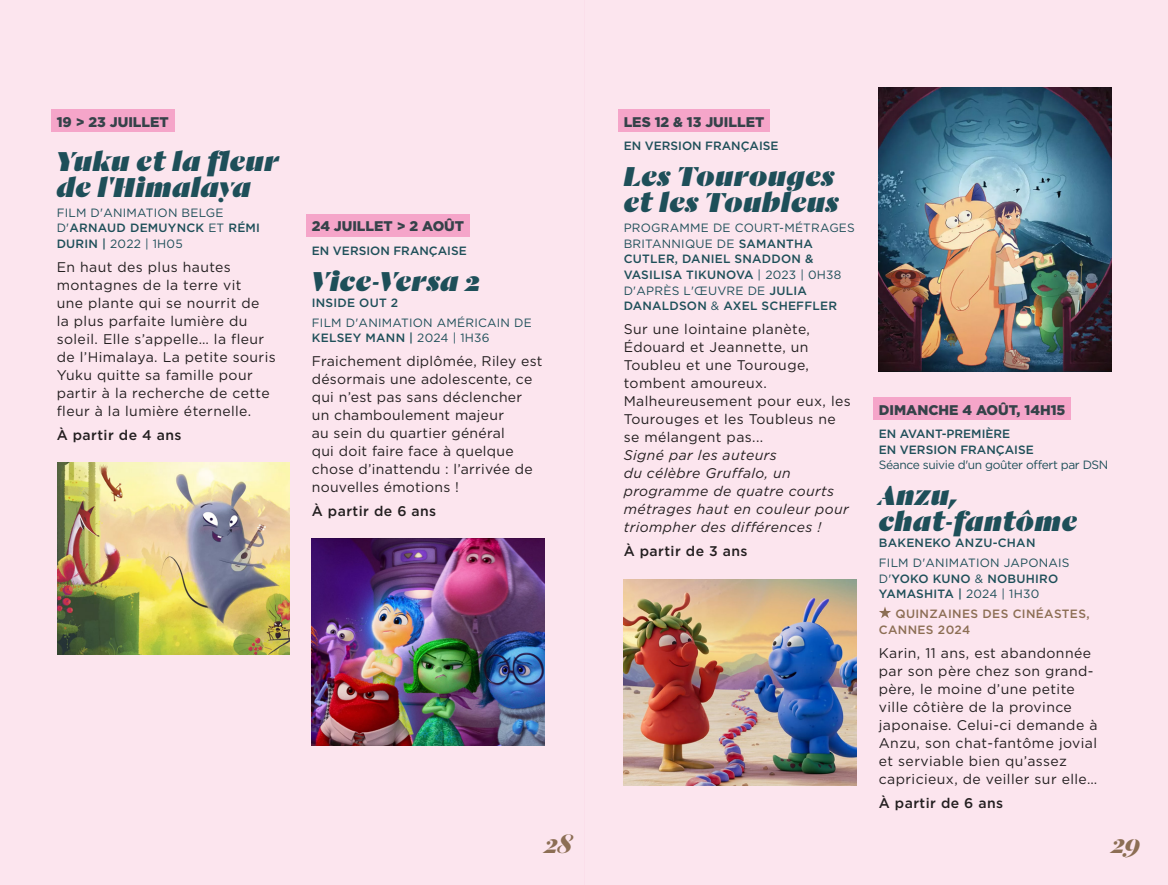
<style>
.page{position:relative;width:1168px;height:885px;background:#fff}
.page>*{position:absolute;margin:0;border:0;box-sizing:border-box;transform-origin:0 0}
.t1{font:italic 900 30px/26px "Dala Moa";letter-spacing:.03em;color:#1e4f59}
._01_DATE_LIEU_G{font:italic 700 30px "Dala Moa";color:#8c6e54}
.t2{font:14px/18px "Gotham";letter-spacing:.03em;color:#231f20}
.t3{font:italic 14px/18px "Gotham";letter-spacing:.03em;color:#231f20}
.Style_de_paragraphe_2{font:900 14px "Gotham";color:#354249}
.t4{font:500 14px "Gotham";letter-spacing:.03em;color:#231f20}
.t5{font:12px/15.6px "Gotham";letter-spacing:.02em;color:#1e4f59}
.t6{font:500 12px/15.6px "Gotham";letter-spacing:.02em;color:#1e4f59}
.t7{font:500 12px "Gotham";color:#1e4f59}
.t8{font:12px "Gotham";letter-spacing:-.03em;color:#1e4f59}
.t9{font:500 12px/15.6px "Gotham";letter-spacing:.03em;color:#8c6e54}
.s1{font-weight:500}
.s2{font-weight:400}
</style>
<div class="page">
<div style="left:584px;top:0;width:584px;height:884px;background:#fce5ee"></div>
<div style="left:0;top:0;width:584px;height:884px;background:#fce5ee"></div>
<div style="left:618px;top:109px;width:152px;height:23px;background:#f5a5c9"></div>
<div style="left:873px;top:397px;width:198px;height:22px;background:#f5a5c9"></div>
<svg style="left:879px;top:607px;width:12px;height:11px"></svg>
<img style="left:624px;top:579px;width:232px;height:206px">
<img style="left:879px;top:88px;width:232px;height:283px">
<div style="left:306px;top:214px;width:164px;height:22px;background:#f5a5c9"></div>
<img style="left:312px;top:538px;width:232px;height:207px">
<div style="left:51px;top:109px;width:124px;height:23px;background:#f5a5c9"></div>
<img style="left:57px;top:462px;width:233px;height:192px">
<p class="Style_de_paragraphe_2" style="left:57px;top:112px;width:114px">19 &gt; 23 JUILLET</p>
<p class="t1" style="left:57px;top:146px;width:223px">Yuku et la fleur de l'Himalaya</p>
<p class="t5" style="left:57px;top:204px;width:205px">FILM D'ANIMATION BELGE<br>D'<span class="s1">ARNAUD DEMUYNCK</span> ET <span class="s1">RÉMI<br>DURIN |</span> 2022 | 1H05</p>
<p class="t2" style="left:57px;top:257px;width:221px">En haut des plus hautes montagnes de la terre vit<br>une plante qui se nourrit de<br>la plus parfaite lumière du soleil. Elle s’appelle… la fleur de l’Himalaya. La petite souris<br>Yuku quitte sa famille pour partir à la recherche de cette fleur à la lumière éternelle.</p>
<p class="t4" style="left:57px;top:426px;width:126px">À partir de 4 ans</p>
<p class="Style_de_paragraphe_2" style="left:312px;top:217px;width:154px">24 JUILLET &gt; 2 AOÛT</p>
<p class="t7" style="left:312px;top:243px;width:156px">EN VERSION FRANÇAISE</p>
<p class="t1" style="left:312px;top:266px;width:171px">Vice-Versa 2</p>
<p class="t6" style="left:312px;top:294px;width:88px">INSIDE OUT 2</p>
<p class="t5" style="left:312px;top:314px;width:222px">FILM D'ANIMATION AMÉRICAIN DE<br><span class="s1">KELSEY MANN |</span> 2024 | 1H36</p>
<p class="t2" style="left:312px;top:352px;width:232px">Fraichement diplômée, Riley est désormais une adolescente, ce qui n’est pas sans déclencher un chamboulement majeur<br>au sein du quartier général<br>qui doit faire face à quelque chose d’inattendu : l’arrivée de nouvelles émotions !</p>
<p class="t4" style="left:312px;top:502px;width:126px">À partir de 6 ans</p>
<p class="Style_de_paragraphe_2" style="left:624px;top:112px;width:142px">LES 12 &amp; 13 JUILLET</p>
<p class="t7" style="left:624px;top:138px;width:156px">EN VERSION FRANÇAISE</p>
<p class="t1" style="left:624px;top:162px;width:216px">Les Tourouges et les Toubleus</p>
<p class="t5" style="left:624px;top:220px;width:233px">PROGRAMME DE COURT-MÉTRAGES<br>BRITANNIQUE DE <span class="s1">SAMANTHA<br>CUTLER, DANIEL SNADDON &amp;<br>VASILISA TIKUNOVA</span> | 2023 | 0H38</p>
<p class="t6" style="left:624px;top:282px;width:215px"><span class="s2">D'APRÈS L'ŒUVRE DE</span> JULIA<br>DANALDSON <span class="s2">&amp;</span> AXEL SCHEFFLER</p>
<p class="t2" style="left:624px;top:320px;width:229px">Sur une lointaine planète,<br>Édouard et Jeannette, un<br>Toubleu et une Tourouge, tombent amoureux.<br>Malheureusement pour eux, les<br>Tourouges et les Toubleus ne se mélangent pas...</p>
<p class="t3" style="left:624px;top:446px;width:227px">Signé par les auteurs<br>du célèbre Gruffalo, un programme de quatre courts métrages haut en couleur pour triompher des différences !</p>
<p class="t4" style="left:624px;top:542px;width:125px">À partir de 3 ans</p>
<p class="Style_de_paragraphe_2" style="left:879px;top:400px;width:188px">DIMANCHE 4 AOÛT, 14H15</p>
<p class="t7" style="left:879px;top:426px;width:133px">EN AVANT-PREMIÈRE</p>
<p class="t7" style="left:879px;top:441px;width:156px">EN VERSION FRANÇAISE</p>
<p class="t8" style="left:879px;top:457px;width:231px">Séance suivie d'un goûter offert par DSN</p>
<p class="t1" style="left:879px;top:481px;width:80px">Anzu,</p>
<p class="t1" style="left:879px;top:507px;width:200px">chat-fantôme</p>
<p class="t6" style="left:879px;top:534px;width:158px">BAKENEKO ANZU-CHAN</p>
<p class="t5" style="left:879px;top:554px;width:192px">FILM D'ANIMATION JAPONAIS<br>D'<span class="s1">YOKO KUNO</span> &amp; <span class="s1">NOBUHIRO<br>YAMASHITA |</span> 2024 | 1H30</p>
<p class="t9" style="left:879px;top:606px;width:212px;text-indent:17px">QUINZAINES DES CINÉASTES,<br>CANNES 2024</p>
<p class="t2" style="left:879px;top:643px;width:220px">Karin, 11 ans, est abandonnée par son père chez son grand&shy;père, le moine d’une petite ville côtière de la province japonaise. Celui-ci demande à<br>Anzu, son chat-fantôme jovial et serviable bien qu’assez capricieux, de veiller sur elle…</p>
<p class="t4" style="left:879px;top:793px;width:126px">À partir de 6 ans</p>
<p class="_01_DATE_LIEU_G" style="left:544px;top:823px;width:33px">28</p>
<p class="_01_DATE_LIEU_G" style="left:1111px;top:823px;width:30px">29</p>
</div>
